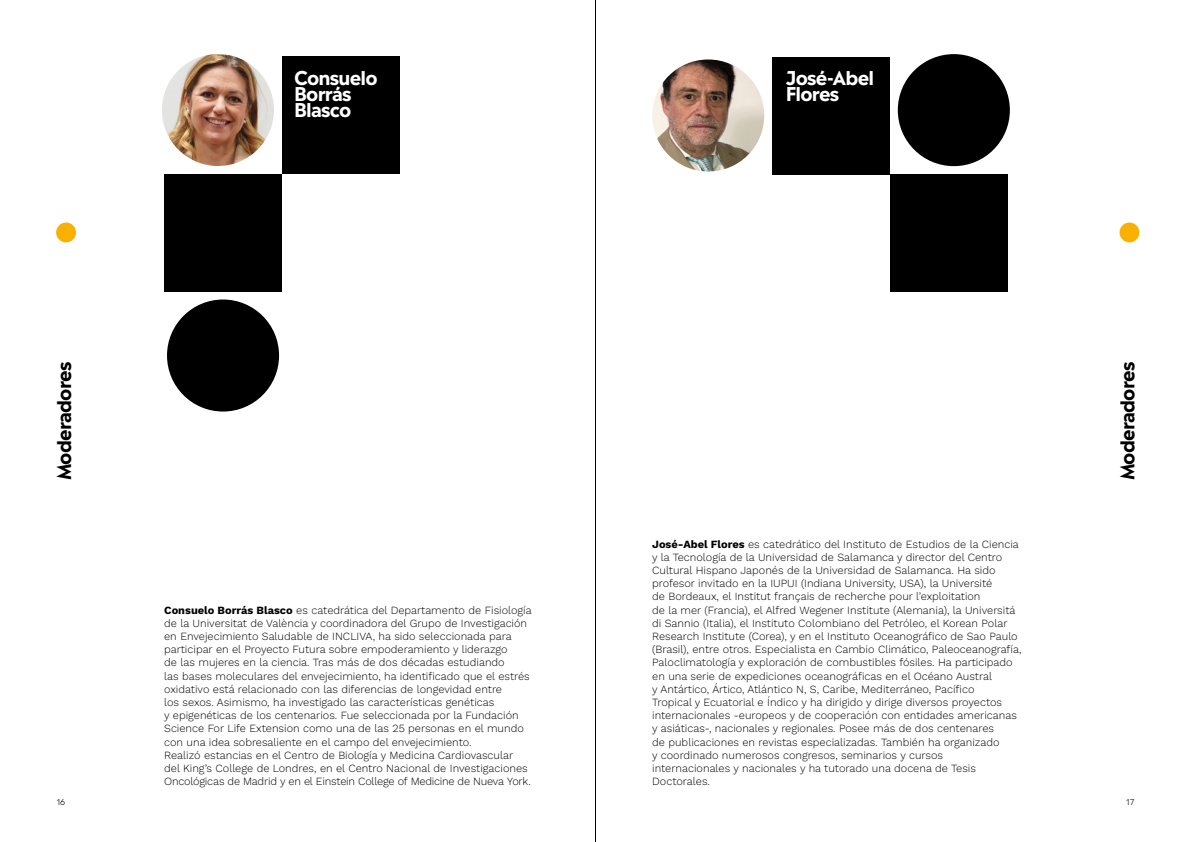
<style>
.page{position:relative;width:1191px;height:842px;background:#fff}
.page>*{position:absolute;margin:0;border:0;box-sizing:border-box;transform-origin:0 0}
.t1{font:700 18.9px/16.2px "Madera";letter-spacing:-.045em;color:#fff}
.t2{font:700 18.9px "Madera";letter-spacing:-.045em;color:#000}
.t3{font:300 11px/13.2px "Work Sans";color:#000}
.t4{font:300 8px "Madera";color:#000}
.s1{font-weight:700}
</style>
<div class="page">
<div style="left:772px;top:57px;width:118px;height:117px;background:#000"></div>
<div style="left:890px;top:174px;width:117px;height:118px;background:#000"></div>
<img style="left:652px;top:59px;width:112px;height:113px;border-radius:56px">
<div style="left:897px;top:54px;width:112px;height:112px;background:#000;border-radius:50%"></div>
<div style="left:282px;top:57px;width:117px;height:117px;background:#000"></div>
<div style="left:164px;top:174px;width:118px;height:118px;background:#000"></div>
<div style="left:167px;top:299px;width:112px;height:112px;background:#000;border-radius:50%"></div>
<img style="left:162px;top:54px;width:112px;height:112px;border-radius:56px">
<div style="left:56px;top:223px;width:20px;height:19px;background:#f9b000;border-radius:50%"></div>
<div style="left:1119px;top:223px;width:20px;height:19px;background:#f9b000;border-radius:50%"></div>
<hr style="left:595px;top:0;width:1px;height:842px;background:#000">
<h1 class="t1" style="left:294px;top:68px;width:85px">Consuelo<br>Borrás<br>Blasco</h1>
<h1 class="t1" style="left:786px;top:69px;width:90px">José-Abel<br>Flores</h1>
<h1 class="t2" style="left:49px;top:480px;width:120px;rotate:-90deg">Moderadores</h1>
<h1 class="t2" style="left:1112px;top:480px;width:120px;rotate:-90deg">Moderadores</h1>
<p class="t3" style="left:164px;top:603px;width:369px"><span class="s1">Consuelo Borrás Blasco</span> es catedrática del Departamento de Fisiología de la Universitat de València y coordinadora del Grupo de Investigación en Envejecimiento Saludable de INCLIVA, ha sido seleccionada para participar en el Proyecto Futura sobre empoderamiento y liderazgo<br>de las mujeres en la ciencia. Tras más de dos décadas estudiando<br>las bases moleculares del envejecimiento, ha identificado que el estrés oxidativo está relacionado con las diferencias de longevidad entre<br>los sexos. Asimismo, ha investigado las características genéticas<br>y epigenéticas de los centenarios. Fue seleccionada por la Fundación Science For Life Extension como una de las 25 personas en el mundo con una idea sobresaliente en el campo del envejecimiento.<br>Realizó estancias en el Centro de Biología y Medicina Cardiovascular del King’s College de Londres, en el Centro Nacional de Investigaciones Oncológicas de Madrid y en el Einstein College of Medicine de Nueva York.</p>
<p class="t3" style="left:652px;top:537px;width:371px"><span class="s1">José-Abel Flores</span> es catedrático del Instituto de Estudios de la Ciencia y la Tecnología de la Universidad de Salamanca y director del Centro Cultural Hispano Japonés de la Universidad de Salamanca. Ha sido profesor invitado en la IUPUI (Indiana University, USA), la Université<br>de Bordeaux, el Institut français de recherche pour l’exploitation<br>de la mer (Francia), el Alfred Wegener Institute (Alemania), la Universitá di Sannio (Italia), el Instituto Colombiano del Petróleo, el Korean Polar Research Institute (Corea), y en el Instituto Oceanográfico de Sao Paulo (Brasil), entre otros. Especialista en Cambio Climático, Paleoceanografía, Paloclimatología y exploración de combustibles fósiles. Ha participado en una serie de expediciones oceanográficas en el Océano Austral<br>y Antártico, Ártico, Atlántico N, S, Caribe, Mediterráneo, Pacífico<br>Tropical y Ecuatorial e Índico y ha dirigido y dirige diversos proyectos internacionales -europeos y de cooperación con entidades americanas y asiáticas-, nacionales y regionales. Posee más de dos centenares<br>de publicaciones en revistas especializadas. También ha organizado<br>y coordinado numerosos congresos, seminarios y cursos internacionales y nacionales y ha tutorado una docena de Tesis Doctorales.</p>
<p class="t4" style="left:57px;top:796px;width:10px">16</p>
<p class="t4" style="left:1126px;top:796px;width:9px">17</p>
</div>
